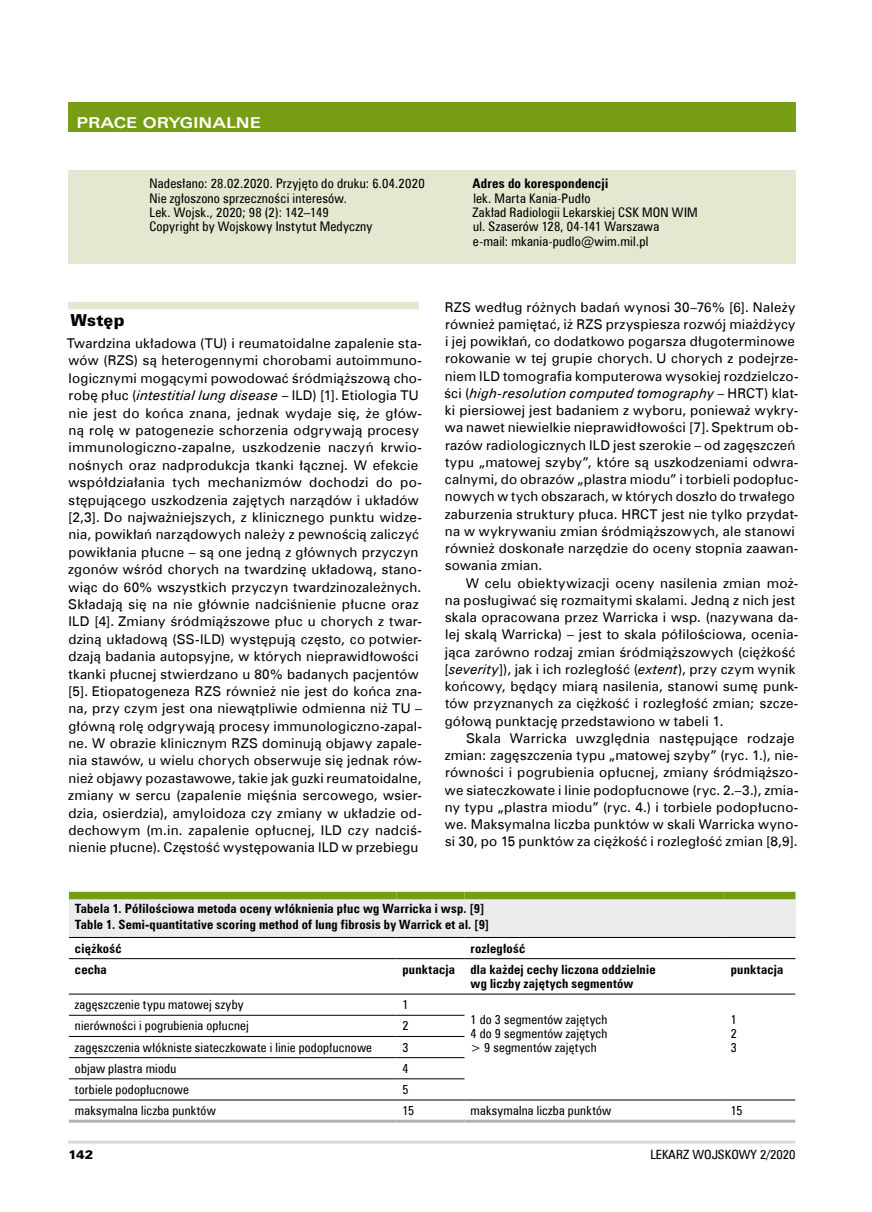
<style>
.page{position:relative;width:872px;height:1212px;background:#fff}
.page>*{position:absolute;margin:0;border:0;box-sizing:border-box;transform-origin:0 0}
.t1{font:15px "Zurich Ex EU Bold";letter-spacing:.015em;color:#fff}
.t2{font:15px "Zurich Blk PL";letter-spacing:.01em;color:#000}
.t3{font:13.5px/17.2px "Zurich EU";letter-spacing:.015em;color:#000}
.t4{font:13.2px/14.4px "Zurich Cn EU Normal";letter-spacing:.015em;color:#000}
.t5{font:13.2px "Zurich Cn EU Bold";letter-spacing:.015em;color:#000}
.t6{font:12.75px/14.2px "Zurich Cn EU Normal";letter-spacing:.015em;color:#000;text-align:justify}
.t7{font:12.75px/15.8px "Zurich Cn EU Bold";letter-spacing:.02em;color:#000}
.t8{font:12.75px "Zurich Cn EU Normal";letter-spacing:.015em;color:#000;scale:1.04 1}
.t9{font:11.25px "Zurich Blk PL";color:#000;scale:1.04 1}
.s1{font-style:italic}
</style>
<div class="page">
<hr style="left:68px;top:1140px;width:727px;height:3px;background:#d9d9da">
<div style="left:68px;top:102px;width:727px;height:30px;background:#779d14"></div>
<div style="left:68px;top:302px;width:351px;height:7px;background:#e3e9d1"></div>
<div style="left:69px;top:895px;width:726px;height:42px;background:#ececec"></div>
<div style="left:69px;top:892px;width:327px;height:7px;background:#779d14"></div>
<div style="left:396px;top:892px;width:68px;height:7px;background:#779d14"></div>
<div style="left:464px;top:892px;width:261px;height:7px;background:#779d14"></div>
<div style="left:725px;top:892px;width:70px;height:7px;background:#779d14"></div>
<hr style="left:69px;top:937px;width:327px;height:1px;background:#000">
<hr style="left:396px;top:937px;width:68px;height:1px;background:#000">
<hr style="left:464px;top:937px;width:261px;height:1px;background:#000">
<hr style="left:725px;top:937px;width:70px;height:1px;background:#000">
<hr style="left:69px;top:958px;width:327px;height:1px;background:#000">
<hr style="left:396px;top:958px;width:68px;height:1px;background:#000">
<hr style="left:464px;top:958px;width:261px;height:1px;background:#000">
<hr style="left:725px;top:958px;width:70px;height:1px;background:#000">
<hr style="left:69px;top:994px;width:327px;height:1px;background:#000">
<hr style="left:396px;top:994px;width:68px;height:1px;background:#000">
<hr style="left:464px;top:994px;width:261px;height:1px;background:#000">
<hr style="left:725px;top:994px;width:70px;height:1px;background:#000">
<hr style="left:69px;top:1015px;width:327px;height:1px;background:#000">
<hr style="left:396px;top:1015px;width:68px;height:1px;background:#000">
<hr style="left:69px;top:1036px;width:327px;height:1px;background:#000">
<hr style="left:396px;top:1036px;width:68px;height:1px;background:#000">
<hr style="left:69px;top:1057px;width:327px;height:1px;background:#000">
<hr style="left:396px;top:1057px;width:68px;height:1px;background:#000">
<hr style="left:69px;top:1078px;width:327px;height:1px;background:#000">
<hr style="left:396px;top:1078px;width:68px;height:1px;background:#000">
<hr style="left:69px;top:1100px;width:327px;height:1px;background:#000">
<hr style="left:396px;top:1100px;width:68px;height:1px;background:#000">
<hr style="left:464px;top:1100px;width:261px;height:1px;background:#000">
<hr style="left:725px;top:1100px;width:70px;height:1px;background:#000">
<hr style="left:69px;top:1120px;width:327px;height:3px;background:#b0b2b2">
<hr style="left:396px;top:1120px;width:68px;height:3px;background:#b0b2b2">
<hr style="left:464px;top:1120px;width:261px;height:3px;background:#b0b2b2">
<hr style="left:725px;top:1120px;width:70px;height:3px;background:#b0b2b2">
<div style="left:68px;top:170px;width:727px;height:94px;background:#e3e9d1"></div>
<p class="t1" style="left:77px;top:113px;width:186px">PRACE ORYGINALNE</p>
<p class="t4" style="left:149px;top:176px;width:277px">Nadesłano: 28.02.2020. Przyjęto do druku: 6.04.2020<br>Nie zgłoszono sprzeczności interesów.<br>Lek. Wojsk., 2020; 98 (2): 142–149<br>Copyright by Wojskowy Instytut Medyczny</p>
<p class="t5" style="left:472px;top:175px;width:137px">Adres do korespondencji</p>
<p class="t4" style="left:472px;top:191px;width:227px">lek. Marta Kania‑Pudło<br>Zakład Radiologii Lekarskiej CSK MON WIM ul. Szaserów 128, 04-141 Warszawa<br>e‑mail: mkania‑pudlo@wim.mil.pl</p>
<p class="t2" style="left:70px;top:310px;width:56px">Wstęp</p>
<p class="t3" style="left:67px;top:334px;width:356px">Twardzina układowa (TU) i reumatoidalne zapalenie sta&shy;wów (RZS) są heterogennymi chorobami autoimmuno&shy;logicznymi mogącymi powodować śródmiąższową cho&shy;robę płuc (<span class="s1">intestitial lung disease</span> – ILD) [1]. Etiologia TU nie jest do końca znana, jednak wydaje się, że głów&shy;ną rolę w patogenezie schorzenia odgrywają procesy immunologiczno‑zapalne, uszkodzenie naczyń krwio&shy;nośnych oraz nadprodukcja tkanki łącznej. W efekcie współdziałania tych mechanizmów dochodzi do po&shy;stępującego uszkodzenia zajętych narządów i układów [2,3]. Do najważniejszych, z klinicznego punktu widze&shy;nia, powikłań narządowych należy z pewnością zaliczyć powikłania płucne – są one jedną z głównych przyczyn zgonów wśród chorych na twardzinę układową, stano&shy;wiąc do 60% wszystkich przyczyn twardzinozależnych.<br>Składają się na nie głównie nadciśnienie płucne oraz ILD [4]. Zmiany śródmiąższowe płuc u chorych z twar&shy;dziną układową (SS‑ILD) występują często, co potwier&shy;dzają badania autopsyjne, w których nieprawidłowości tkanki płucnej stwierdzano u 80% badanych pacjentów [5]. Etiopatogeneza RZS również nie jest do końca zna&shy;na, przy czym jest ona niewątpliwie odmienna niż TU – główną rolę odgrywają procesy immunologiczno‑zapal&shy;ne. W obrazie klinicznym RZS dominują objawy zapale&shy;nia stawów, u wielu chorych obserwuje się jednak rów&shy;nież objawy pozastawowe, takie jak guzki reumatoidalne, zmiany w sercu (zapalenie mięśnia sercowego, wsier&shy;dzia, osierdzia), amyloidoza czy zmiany w układzie od&shy;dechowym (m.in. zapalenie opłucnej, ILD czy nadciś&shy;nienie płucne). Częstość występowania ILD w przebiegu</p>
<p class="t3" style="left:444px;top:298px;width:355px">RZS według różnych badań wynosi 30–76% [6]. Należy również pamiętać, iż RZS przyspiesza rozwój miażdżycy i jej powikłań, co dodatkowo pogarsza długoterminowe rokowanie w tej grupie chorych. U chorych z podejrze&shy;niem ILD tomografia komputerowa wysokiej rozdzielczo&shy;ści (<span class="s1">high‑resolution computed tomography</span> – HRCT) klat&shy;ki piersiowej jest badaniem z wyboru, ponieważ wykry&shy;wa nawet niewielkie nieprawidłowości [7]. Spektrum ob&shy;razów radiologicznych ILD jest szerokie – od zagęszczeń typu „matowej szyby”, które są uszkodzeniami odwra&shy;calnymi, do obrazów „plastra miodu” i torbieli podopłuc&shy;nowych w tych obszarach, w których doszło do trwałego zaburzenia struktury płuca. HRCT jest nie tylko przydat&shy;na w wykrywaniu zmian śródmiąższowych, ale stanowi również doskonałe narzędzie do oceny stopnia zaawan&shy;sowania zmian.</p>
<p class="t3" style="left:444px;top:574px;width:355px;text-indent:21px">W celu obiektywizacji oceny nasilenia zmian moż&shy;na posługiwać się rozmaitymi skalami. Jedną z nich jest skala opracowana przez Warricka i wsp. (nazywana da&shy;lej skalą Warricka) – jest to skala półilościowa, ocenia&shy;jąca zarówno rodzaj zmian śródmiąższowych (ciężkość [<span class="s1">severity</span>]), jak i ich rozległość (<span class="s1">extent</span>), przy czym wynik końcowy, będący miarą nasilenia, stanowi sumę punk&shy;tów przyznanych za ciężkość i rozległość zmian; szcze&shy;gółową punktację przedstawiono w tabeli 1.</p>
<p class="t3" style="left:445px;top:729px;width:355px;text-indent:21px">Skala Warricka uwzględnia następujące rodzaje zmian: zagęszczenia typu „matowej szyby” (ryc. 1.), nie&shy;równości i pogrubienia opłucnej, zmiany śródmiąższo&shy;we siateczkowate i linie podopłucnowe (ryc. 2.–3.), zmia&shy;ny typu „plastra miodu” (ryc. 4.) i torbiele podopłucno&shy;we. Maksymalna liczba punktów w skali Warricka wyno&shy;si 30, po 15 punktów za ciężkość i rozległość zmian [8,9].</p>
<p class="t7" style="left:75px;top:901px;width:416px">Tabela 1. Półilościowa metoda oceny włóknienia płuc wg Warricka i wsp. [9]<br>Table 1. Semi‑quantitative scoring method of lung fibrosis by Warrick et al. [9]</p>
<p class="t7" style="left:75px;top:940px;width:48px">ciężkość</p>
<p class="t7" style="left:470px;top:940px;width:56px">rozległość</p>
<p class="t7" style="left:75px;top:961px;width:33px">cecha</p>
<p class="t7" style="left:470px;top:962px;width:186px;line-height:14.2px;text-indent:-68px">punktacja dla każdej cechy liczona oddzielnie wg liczby zajętych segmentów</p>
<p class="t7" style="left:731px;top:961px;width:54px">punktacja</p>
<p class="t6" style="left:75px;top:998px;width:170px">zagęszczenie typu matowej szyby</p>
<p class="t6" style="left:402px;top:998px;width:8px">1</p>
<p class="t6" style="left:470px;top:1012px;width:138px">1 do 3 segmentów zajętych 4 do 9 segmentów zajętych &gt; 9 segmentów zajętych</p>
<p class="t6" style="left:731px;top:1012px;width:8px">1<br>2<br>3</p>
<p class="t6" style="left:75px;top:1019px;width:175px">nierówności i pogrubienia opłucnej</p>
<p class="t6" style="left:402px;top:1019px;width:8px">2</p>
<p class="t6" style="left:75px;top:1040px;width:299px">zagęszczenia włókniste siateczkowate i linie podopłucnowe</p>
<p class="t6" style="left:402px;top:1040px;width:8px">3</p>
<p class="t6" style="left:75px;top:1061px;width:103px">objaw plastra miodu</p>
<p class="t6" style="left:402px;top:1061px;width:8px">4</p>
<p class="t6" style="left:75px;top:1082px;width:115px">torbiele podopłucnowe</p>
<p class="t6" style="left:402px;top:1082px;width:8px">5</p>
<p class="t6" style="left:75px;top:1103px;width:142px">maksymalna liczba punktów</p>
<p class="t6" style="left:402px;top:1103px;width:13px">15</p>
<p class="t6" style="left:470px;top:1103px;width:142px">maksymalna liczba punktów</p>
<p class="t6" style="left:731px;top:1103px;width:13px">15</p>
<p class="t9" style="left:68px;top:1147px;width:26px">142</p>
<p class="t8" style="left:650px;top:1147px;width:141px">LEKARZ WOJSKOWY 2/2020</p>
</div>
